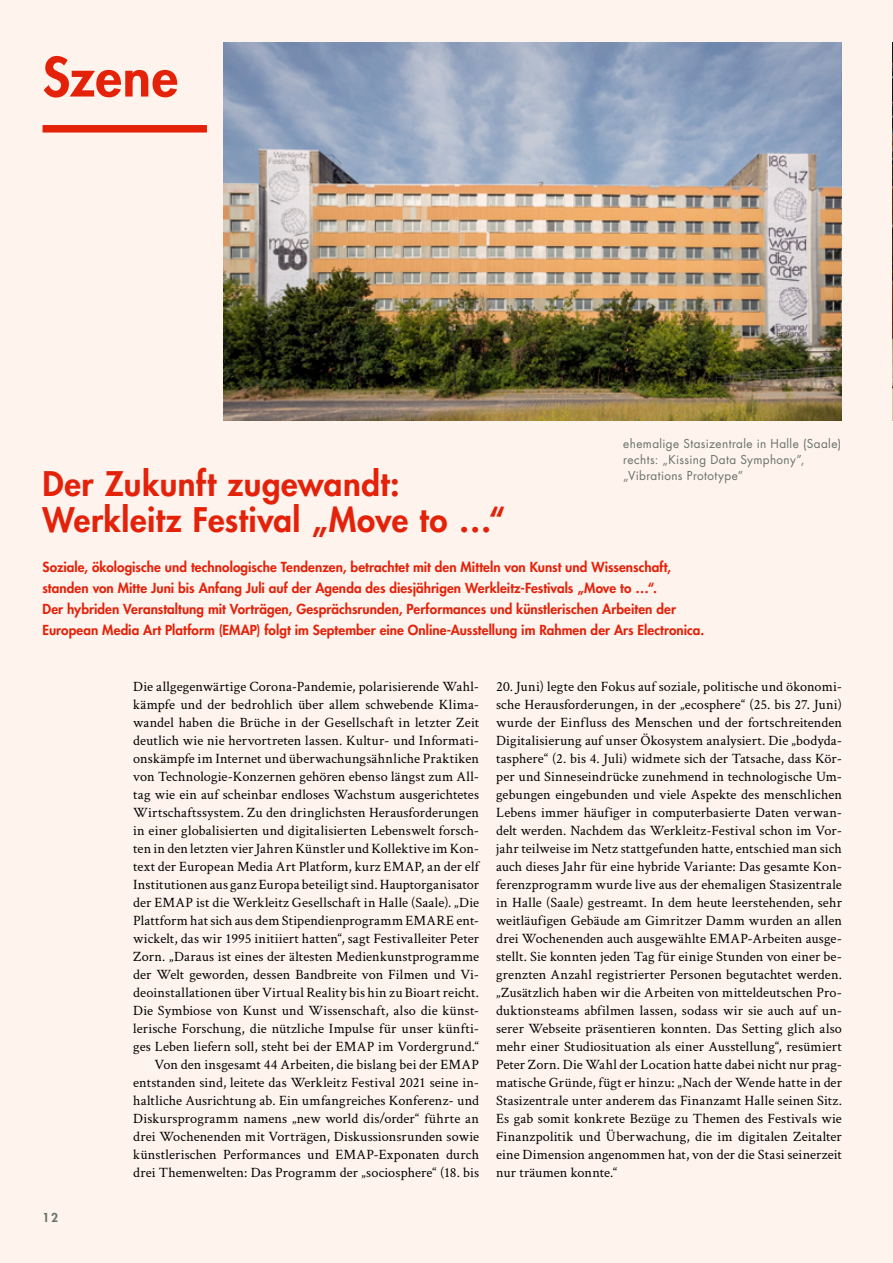
<style>
.page{position:relative;width:893px;height:1263px;background:#fef3ed}
.page>*{position:absolute;margin:0;border:0;box-sizing:border-box;transform-origin:0 0}
.t1{font:800 52.5px "Futura Std";letter-spacing:.01em;color:#e4220a}
.t2{font:800 33px/36px "Futura Std";letter-spacing:.015em;color:#e4220a}
.t3{font:14.25px/18px "Crimson Text";letter-spacing:.01em;color:#000;text-align:right}
.t4{font:800 13.5px/21px "Futura Std";letter-spacing:.005em;color:#e4220a}
.t5{font:12px/15.8px "Futura Std";letter-spacing:.035em;color:#677168}
.t6{font:800 12px "Futura Std";color:#677168}
</style>
<div class="page">
<div style="left:43px;top:125px;width:164px;height:8px;background:#e4220a"></div>
<img style="left:224px;top:43px;width:618px;height:378px">
<img style="left:892px;top:43px;width:1px;height:378px">
<h1 class="t1" style="left:43px;top:44px;width:137px">Szene</h1>
<p class="t5" style="left:623px;top:436px;width:219px">ehemalige Stasizentrale in Halle (Saale) rechts: „Kissing Data Symphony”, „Vibrations Prototype”</p>
<h2 class="t2" style="left:43px;top:466px;width:464px">Der Zukunft zugewandt:<br>Werkleitz Festival „Move to …“</h2>
<p class="t4" style="left:43px;top:556px;width:663px">Soziale, ökologische und technologische Tendenzen, betrachtet mit den Mitteln von Kunst und Wissenschaft, standen von Mitte Juni bis Anfang Juli auf der Agenda des diesjährigen Werkleitz-Festivals „Move to …“.<br>Der hybriden Veranstaltung mit Vorträgen, Gesprächsrunden, Performances und künstlerischen Arbeiten der European Media Art Platform (EMAP) folgt im September eine Online-Ausstellung im Rahmen der Ars Electronica.</p>
<p class="t6" style="left:43px;top:1210px;width:17px">12</p>
<p class="t3" style="left:133px;top:676px;width:347px">Die allgegenwärtige Corona-Pandemie, polarisierende Wahl&shy;kämpfe und der bedrohlich über allem schwebende Klima&shy;wandel haben die Brüche in der Gesellschaft in letzter Zeit deutlich wie nie hervortreten lassen. Kultur- und Informati&shy;onskämpfe im Internet und überwachungsähnliche Praktiken von Technologie-Konzernen gehören ebenso längst zum All&shy;tag wie ein auf scheinbar endloses Wachstum ausgerichtetes Wirtschaftssystem. Zu den dringlichsten Herausforderungen in einer globalisierten und digitalisierten Lebenswelt forsch&shy;ten in den letzten vier Jahren Künstler und Kollektive im Kon&shy;text der European Media Art Platform, kurz EMAP, an der elf Institutionen aus ganz Europa beteiligt sind. Hauptorganisator der EMAP ist die Werkleitz Gesellschaft in Halle (Saale). „Die Plattform hat sich aus dem Stipendienprogramm EMARE ent&shy;wickelt, das wir 1995 initiiert hatten“, sagt Festivalleiter Peter Zorn. „Daraus ist eines der ältesten Medienkunstprogramme der Welt geworden, dessen Bandbreite von Filmen und Vi&shy;deoinstallationen über Virtual Reality bis hin zu Bioart reicht.<br>Die Symbiose von Kunst und Wissenschaft, also die künst&shy;lerische Forschung, die nützliche Impulse für unser künfti&shy;ges Leben liefern soll, steht bei der EMAP im Vordergrund.“ Von den insgesamt 44 Arbeiten, die bislang bei der EMAP entstanden sind, leitete das Werkleitz Festival 2021 seine in&shy;haltliche Ausrichtung ab. Ein umfangreiches Konferenz- und Diskursprogramm namens „new world dis/order“ führte an drei Wochenenden mit Vorträgen, Diskussionsrunden sowie künstlerischen Performances und EMAP-Exponaten durch drei Themenwelten: Das Programm der „sociosphere“ (18. bis</p>
<p class="t3" style="left:496px;top:676px;width:347px;text-align:justify">20. Juni) legte den Fokus auf soziale, politische und ökonomi&shy;sche Herausforderungen, in der „ecosphere“ (25. bis 27. Juni) wurde der Einfluss des Menschen und der fortschreitenden Digitalisierung auf unser Ökosystem analysiert. Die „bodyda&shy;tasphere“ (2. bis 4. Juli) widmete sich der Tatsache, dass Kör&shy;per und Sinneseindrücke zunehmend in technologische Um&shy;gebungen eingebunden und viele Aspekte des menschlichen Lebens immer häufiger in computerbasierte Daten verwan&shy;delt werden. Nachdem das Werkleitz-Festival schon im Vor&shy;jahr teilweise im Netz stattgefunden hatte, entschied man sich auch dieses Jahr für eine hybride Variante: Das gesamte Kon&shy;ferenzprogramm wurde live aus der ehemaligen Stasizentrale in Halle (Saale) gestreamt. In dem heute leerstehenden, sehr weitläufigen Gebäude am Gimritzer Damm wurden an allen drei Wochenenden auch ausgewählte EMAP-Arbeiten ausge&shy;stellt. Sie konnten jeden Tag für einige Stunden von einer be&shy;grenzten Anzahl registrierter Personen begutachtet werden. „Zusätzlich haben wir die Arbeiten von mitteldeutschen Pro&shy;duktionsteams abfilmen lassen, sodass wir sie auch auf un&shy;serer Webseite präsentieren konnten. Das Setting glich also mehr einer Studiosituation als einer Ausstellung“, resümiert Peter Zorn. Die Wahl der Location hatte dabei nicht nur prag&shy;matische Gründe, fügt er hinzu: „Nach der Wende hatte in der Stasizentrale unter anderem das Finanzamt Halle seinen Sitz.<br>Es gab somit konkrete Bezüge zu Themen des Festivals wie Finanzpolitik und Überwachung, die im digitalen Zeitalter eine Dimension angenommen hat, von der die Stasi seinerzeit nur träumen konnte.“</p>
</div>
